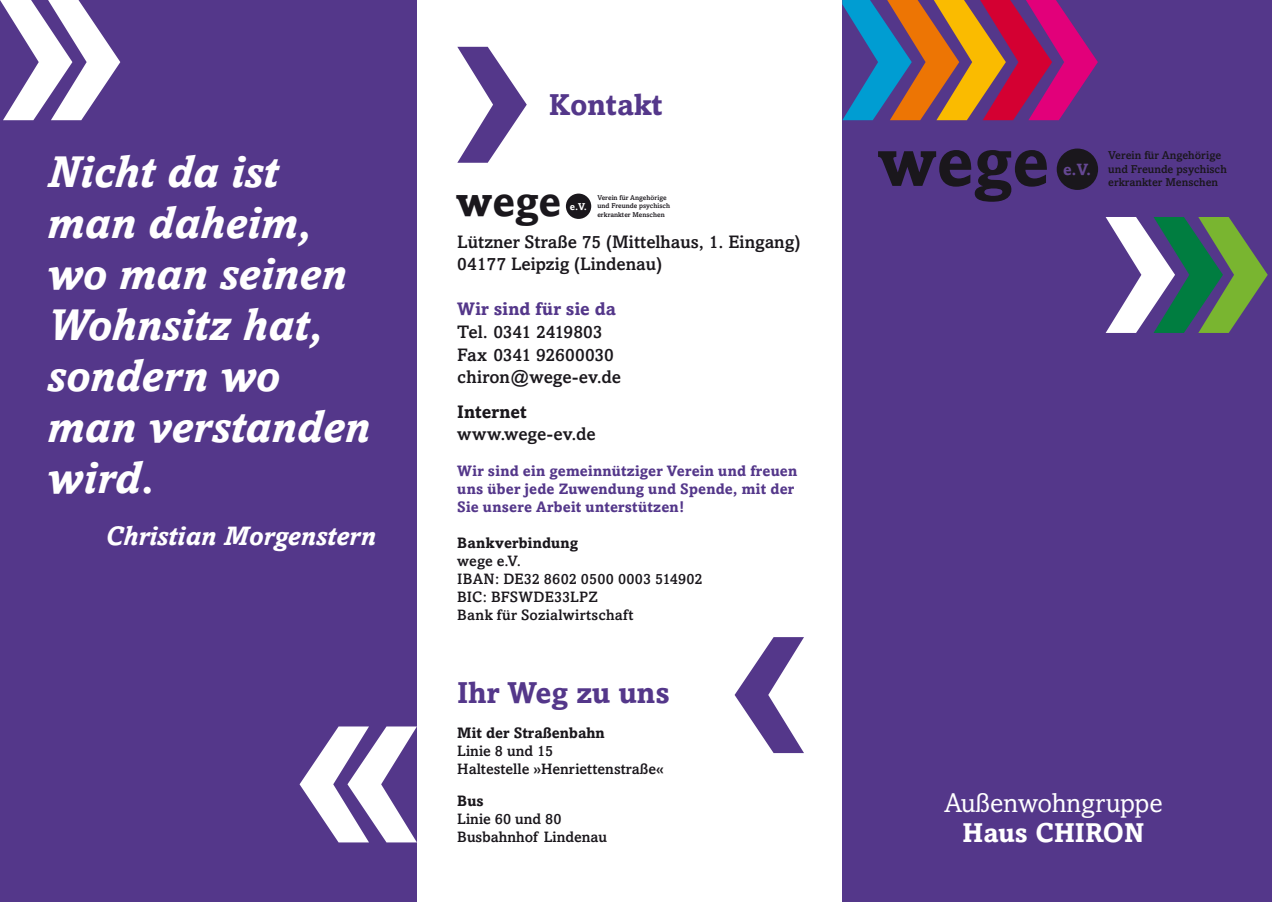
<style>
.page{position:relative;width:1272px;height:902px;background:#fff}
.page>*{position:absolute;margin:0;border:0;box-sizing:border-box;transform-origin:0 0}
.t1{font:700 69.75px "Amasis";color:#1a171c}
.t2{font:italic 700 45px/51px "Amasis";color:#fff}
.t3{font:700 42.75px "Amasis";color:#1a171c}
.t4{font:700 30px "Amasis";color:#54378a}
.t5{font:italic 700 27px "Amasis";color:#fff}
.t6{font:27px "Amasis";color:#fff}
.t7{font:700 27px "Amasis";color:#fff}
.t8{font:500 18px/22.5px "Amasis";color:#1a171c}
.t9{font:700 18px "Amasis";letter-spacing:.01em;color:#54378a}
.t10{font:700 18px "Amasis";letter-spacing:.005em;color:#1a171c}
.t11{font:700 16.2px "Amasis";color:#654793}
.t12{font:500 15px/18px "Amasis";color:#1a171c}
.t13{font:700 15px/18px "Amasis";letter-spacing:.015em;color:#54378a}
.t14{font:700 15px "Amasis";color:#1a171c}
.t15{font:500 11.4px/13.8px "Amasis";color:#1a171c}
.t16{font:700 9.9px "Amasis";color:#fff}
.t17{font:700 9.6px "Amasis";color:#fff}
.t18{font:500 6.9px/8.4px "Amasis";color:#1a171c}
</style>
<div class="page">
<div style="left:842px;top:0;width:429px;height:901px;background:#54378a"></div>
<div style="left:1056px;top:148px;width:42px;height:42px;background:#1a171c;border-radius:50%"></div>
<div style="left:0;top:0;width:417px;height:901px;background:#54378a"></div>
<svg style="left:457px;top:47px;width:70px;height:116px"></svg>
<svg style="left:734px;top:637px;width:70px;height:116px"></svg>
<svg style="left:1105px;top:217px;width:162px;height:116px"></svg>
<svg style="left:0;top:0;width:120px;height:120px"></svg>
<svg style="left:299px;top:726px;width:118px;height:116px"></svg>
<div style="left:566px;top:193px;width:25px;height:26px;background:#1a171c;border-radius:50%"></div>
<svg style="left:842px;top:0;width:255px;height:120px"></svg>
<h2 class="t2" style="left:47px;top:146px;width:324px">Nicht da ist man daheim, wo man seinen<br>Wohnsitz hat, sondern wo man verstanden wird.</h2>
<h3 class="t5" style="left:105px;top:519px;width:272px">Christian Morgenstern</h3>
<h3 class="t4" style="left:549px;top:86px;width:116px">Kontakt</h3>
<h3 class="t3" style="left:456px;top:175px;width:107px">wege</h3>
<p class="t16" style="left:570px;top:200px;width:19px">e.V.</p>
<p class="t17" style="left:568px;top:203px;width:18px">e.V.</p>
<p class="t18" style="left:597px;top:193px;width:74px">Verein für Angehörige und Freunde psychisch</p>
<p class="t18" style="left:597px;top:210px;width:69px">erkrankter Menschen</p>
<p class="t8" style="left:457px;top:230px;width:344px">Lützner Straße 75 (Mittelhaus, 1. Eingang)<br>04177 Leipzig (Lindenau)</p>
<p class="t9" style="left:457px;top:298px;width:160px">Wir sind für sie da</p>
<p class="t8" style="left:457px;top:320px;width:165px">Tel. 0341 2419803<br>Fax 0341 92600030 chiron@wege-ev.de</p>
<p class="t10" style="left:457px;top:400px;width:71px">Internet</p>
<p class="t8" style="left:457px;top:422px;width:140px">www.wege-ev.de</p>
<p class="t13" style="left:457px;top:461px;width:341px">Wir sind ein gemeinnütziger Verein und freuen uns über jede Zuwendung und Spende, mit der<br>Sie unsere Arbeit unterstützen!</p>
<p class="t14" style="left:457px;top:533px;width:122px">Bankverbindung</p>
<p class="t12" style="left:457px;top:551px;width:247px">wege e.V.<br>IBAN: DE32 8602 0500 0003 514902<br>BIC: BFSWDE33LPZ<br>Bank für Sozialwirtschaft</p>
<h3 class="t4" style="left:457px;top:674px;width:214px">Ihr Weg zu uns</h3>
<p class="t14" style="left:457px;top:723px;width:149px">Mit der Straßenbahn</p>
<p class="t12" style="left:457px;top:741px;width:208px">Linie 8 und 15<br>Haltestelle »Henriettenstraße«</p>
<p class="t14" style="left:457px;top:791px;width:28px">Bus</p>
<p class="t12" style="left:457px;top:809px;width:151px">Linie 60 und 80<br>Busbahnhof Lindenau</p>
<h1 class="t1" style="left:877px;top:119px;width:173px">wege</h1>
<p class="t11" style="left:1063px;top:159px;width:30px">e.V.</p>
<p class="t15" style="left:1108px;top:148px;width:120px">Verein für Angehörige und Freunde psychisch</p>
<p class="t15" style="left:1108px;top:175px;width:111px">erkrankter Menschen</p>
<h3 class="t6" style="left:944px;top:787px;width:220px">Außenwohngruppe</h3>
<h3 class="t7" style="left:962px;top:816px;width:183px">Haus CHIRON</h3>
</div>
